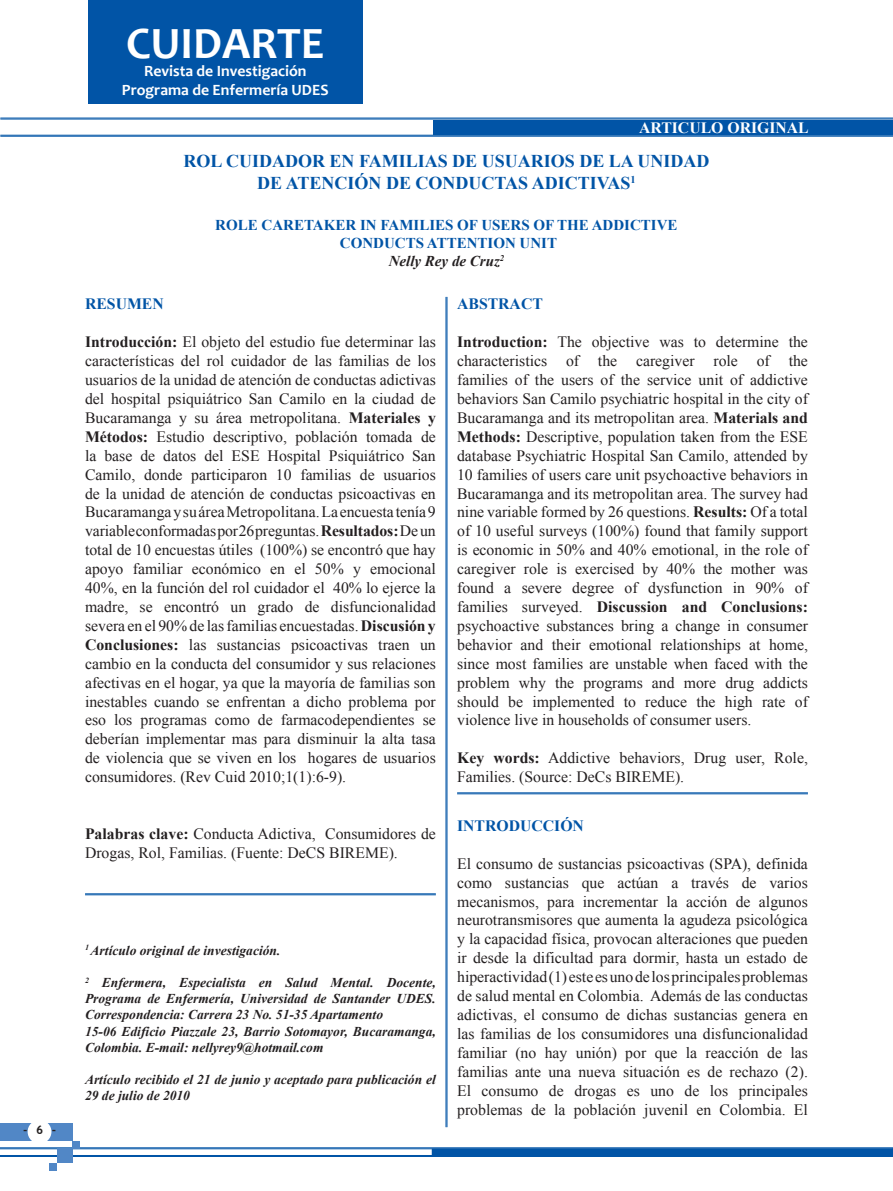
<style>
.page{position:relative;width:893px;height:1191px;background:#fff}
.page>*{position:absolute;margin:0;border:0;box-sizing:border-box;transform-origin:0 0}
.t1{font:700 45px "Candara";color:#fff}
.t2{font:700 18px/21.6px "Times New Roman";color:#0154a6;text-align:center}
.t3{font:15.75px/18.9px "Times New Roman";color:#231f20;text-align:justify}
.t4{font:700 15.75px/18.9px "Candara";color:#fff;text-align:center}
.t5{font:700 15.75px "Times New Roman";color:#0154a6}
.t6{font:700 15.75px "Times New Roman";color:#fff}
.t7{font:700 15px "Times New Roman";color:#0154a6}
.t8{font:italic 700 15px "Times New Roman";color:#231f20}
.t9{font:italic 700 13.5px/16.2px "Times New Roman";color:#231f20}
.t10{font:700 12px "Trebuchet MS";color:#231f20}
.s1{font-weight:700}
</style>
<div class="page">
<div style="left:0;top:1122px;width:72px;height:18px;background:#5187c6"></div>
<hr style="left:0;top:1147px;width:893px;height:1px;background:#0154a6">
<hr style="left:0;top:1148px;width:893px;height:1px;background:#0154a6">
<hr style="left:0;top:1155px;width:893px;height:1px;background:#0154a6">
<hr style="left:0;top:1156px;width:893px;height:1px;background:#0154a6">
<div style="left:57px;top:1148px;width:15px;height:15px;background:#5187c6"></div>
<div style="left:72px;top:1140px;width:8px;height:8px;background:#5187c6"></div>
<div style="left:49px;top:1163px;width:8px;height:7px;background:#5187c6"></div>
<div style="left:28px;top:1120px;width:23px;height:22px;background:#fff;border-radius:50%"></div>
<div style="left:28px;top:1119px;width:23px;height:24px;border:2px solid #fff;border-radius:50%"></div>
<div style="left:432px;top:1148px;width:461px;height:7px;background:#0154a6;border:2px solid #0154a6"></div>
<div style="left:433px;top:120px;width:460px;height:14px;background:#0154a6"></div>
<hr style="left:0;top:118px;width:893px;height:1px;background:#0154a6">
<hr style="left:0;top:119px;width:893px;height:1px;background:#0154a6">
<hr style="left:0;top:135px;width:893px;height:1px;background:#0154a6">
<hr style="left:0;top:136px;width:893px;height:1px;background:#0154a6">
<hr style="left:447px;top:297px;width:1px;height:830px;background:#0154a6">
<hr style="left:446px;top:297px;width:1px;height:830px;background:#0154a6">
<hr style="left:85px;top:893px;width:351px;height:1px;background:#0154a6">
<hr style="left:85px;top:894px;width:351px;height:1px;background:#0154a6">
<hr style="left:457px;top:792px;width:351px;height:1px;background:#0154a6">
<hr style="left:457px;top:793px;width:351px;height:1px;background:#0154a6">
<div style="left:88px;top:1px;width:274px;height:103px;background:#0154a6"></div>
<p class="t10" style="left:23px;top:1122px;width:35px">-6-</p>
<h1 class="t1" style="left:126px;top:16px;width:200px">CUIDARTE</h1>
<p class="t4" style="left:122px;top:62px;width:208px">Revista de Investigación<br>Programa de Enfermería UDES</p>
<p class="t6" style="left:639px;top:119px;width:171px">ARTICULO ORIGINAL</p>
<p class="t2" style="left:184px;top:150px;width:527px">ROL CUIDADOR EN FAMILIAS DE USUARIOS DE LA UNIDAD<br>DE ATENCIÓN DE CONDUCTAS ADICTIVAS<sup>1</sup></p>
<p class="t7" style="left:215px;top:217px;width:22px">Role</p>
<p class="t7" style="left:262px;top:217px;width:23px">Caretaker</p>
<p class="t7" style="left:360px;top:217px;width:39px">In Families</p>
<p class="t7" style="left:457px;top:217px;width:45px">Of Users</p>
<p class="t7" style="left:533px;top:217px;width:80px">Of The Addictive</p>
<p class="t7" style="left:340px;top:235px;width:23px">Conducts</p>
<p class="t7" style="left:427px;top:235px;width:21px">Attention</p>
<p class="t7" style="left:520px;top:235px;width:21px">Unit</p>
<p class="t8" style="left:389px;top:253px;width:117px">Nelly Rey de Cruz<sup>2</sup></p>
<p class="t5" style="left:85px;top:295px;width:80px">RESUMEN</p>
<p class="t3" style="left:85px;top:333px;width:352px"><span class="s1">Introducción:</span> El objeto del estudio fue determinar las características del rol cuidador de las familias de los usuarios de la unidad de atención de conductas adictivas del hospital psiquiátrico San Camilo en la ciudad de Bucaramanga y su área metropolitana. <span class="s1">Materiales y Métodos:</span> Estudio descriptivo, población tomada de la base de datos del ESE Hospital Psiquiátrico San Camilo, donde participaron 10 familias de usuarios de la unidad de atención de conductas psicoactivas en Bucaramanga y su área Metropolitana. La encuesta tenía 9 variable conformadas por 26 preguntas. <span class="s1">Resultados:</span> De un total de 10 encuestas útiles (100%) se encontró que hay apoyo familiar económico en el 50% y emocional 40%, en la función del rol cuidador el 40% lo ejerce la madre, se encontró un grado de disfuncionalidad severa en el 90% de las familias encuestadas. <span class="s1">Discusión y Conclusiones:</span> las sustancias psicoactivas traen un cambio en la conducta del consumidor y sus relaciones afectivas en el hogar, ya que la mayoría de familias son inestables cuando se enfrentan a dicho problema por eso los programas como de farmacodependientes se deberían implementar mas para disminuir la alta tasa de violencia que se viven en los hogares de usuarios consumidores. (Rev Cuid 2010;1(1):6-9).</p>
<p class="t3" style="left:85px;top:824px;width:352px"><span class="s1">Palabras clave:</span> Conducta Adictiva, Consumidores de<br>Drogas, Rol, Familias. (Fuente: DeCS BIREME).</p>
<p class="t9" style="left:85px;top:942px;width:197px"><sup>1</sup> Artículo original de investigación.</p>
<p class="t9" style="left:85px;top:974px;width:352px"><sup>2</sup> Enfermera, Especialista en Salud Mental. Docente, Programa de Enfermería, Universidad de Santander UDES.<br>Correspondencia: Carrera 23 No. 51-35 Apartamento<br>15-06 Edificio Piazzale 23, Barrio Sotomayor, Bucaramanga, Colombia. E-mail: nellyrey9@hotmail.com</p>
<p class="t9" style="left:85px;top:1071px;width:352px">Artículo recibido el 21 de junio y aceptado para publicación el<br>29 de julio de 2010</p>
<p class="t5" style="left:457px;top:295px;width:87px">ABSTRACT</p>
<p class="t3" style="left:457px;top:333px;width:352px"><span class="s1">Introduction:</span> The objective was to determine the characteristics of the caregiver role of the families of the users of the service unit of addictive behaviors San Camilo psychiatric hospital in the city of Bucaramanga and its metropolitan area. <span class="s1">Materials and Methods:</span> Descriptive, population taken from the ESE database Psychiatric Hospital San Camilo, attended by 10 families of users care unit psychoactive behaviors in Bucaramanga and its metropolitan area. The survey had nine variable formed by 26 questions. <span class="s1">Results:</span> Of a total of 10 useful surveys (100%) found that family support is economic in 50% and 40% emotional, in the role of caregiver role is exercised by 40% the mother was found a severe degree of dysfunction in 90% of families surveyed. <span class="s1">Discussion and Conclusions: </span>psychoactive substances bring a change in consumer behavior and their emotional relationships at home, since most families are unstable when faced with the problem why the programs and more drug addicts should be implemented to reduce the high rate of violence live in households of consumer users.</p>
<p class="t3" style="left:457px;top:748px;width:352px"><span class="s1">Key words:</span> Addictive behaviors, Drug user, Role,<br>Families. (Source: DeCs BIREME).</p>
<p class="t5" style="left:457px;top:817px;width:128px">INTRODUCCIÓN</p>
<p class="t3" style="left:457px;top:854px;width:352px">El consumo de sustancias psicoactivas (SPA), definida como sustancias que actúan a través de varios mecanismos, para incrementar la acción de algunos neurotransmisores que aumenta la agudeza psicológica y la capacidad física, provocan alteraciones que pueden ir desde la dificultad para dormir, hasta un estado de hiperactividad (1) este es uno de los principales problemas de salud mental en Colombia. Además de las conductas adictivas, el consumo de dichas sustancias genera en las familias de los consumidores una disfuncionalidad familiar (no hay unión) por que la reacción de las familias ante una nueva situación es de rechazo (2).<br>El consumo de drogas es uno de los principales problemas de la población juvenil en Colombia. El</p>
</div>
